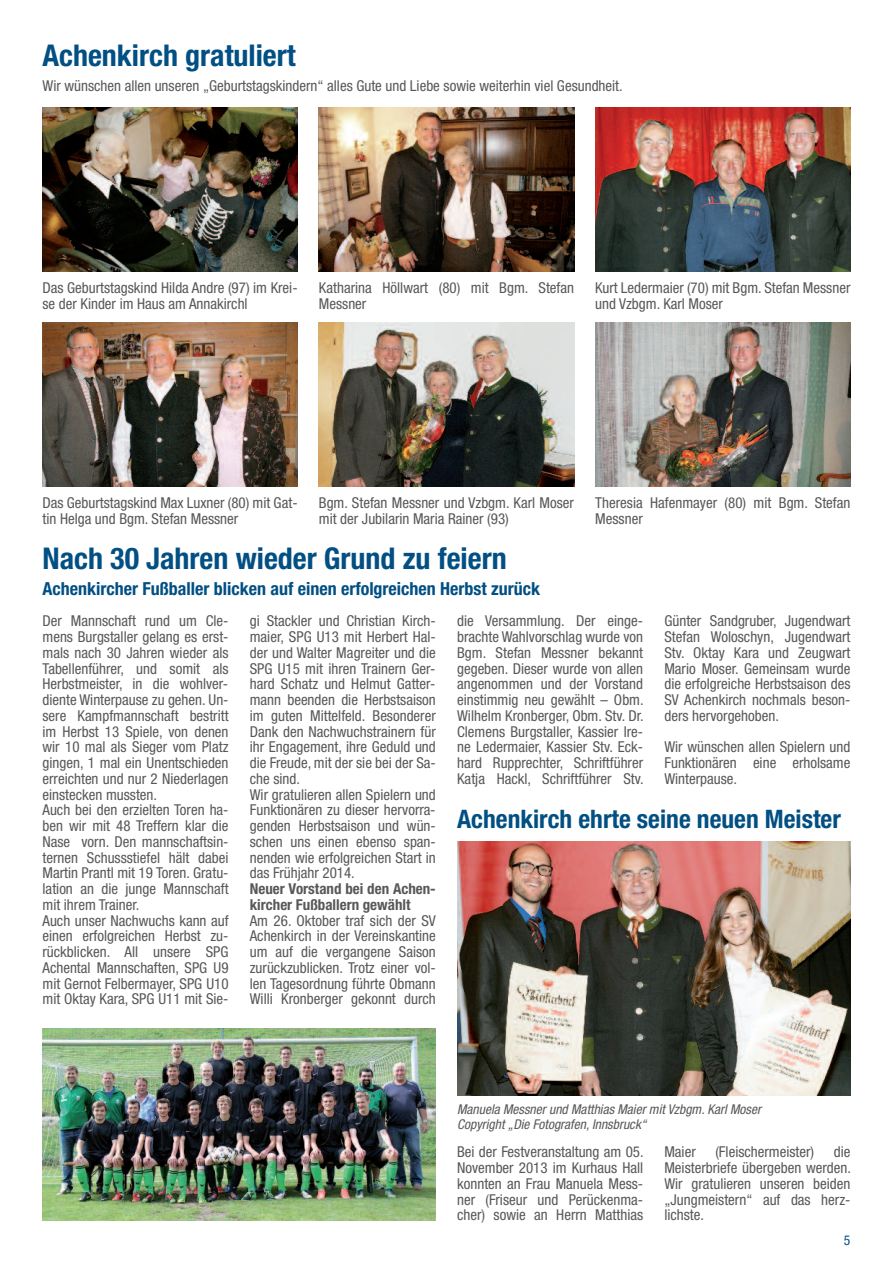
<style>
.page{position:relative;width:893px;height:1263px;background:#fff}
.page>*{position:absolute;margin:0;border:0;box-sizing:border-box;transform-origin:0 0}
.t1{font:700 condensed 30px "Helvetica Neue";color:#014f83}
.t2{font:700 condensed 25.5px "Helvetica Neue";color:#014f83}
.t3{font:700 condensed 18px "Helvetica Neue";color:#014f83}
.t4{font:condensed 15px/15.8px "Helvetica Neue";color:#57585a}
.t5{font:700 condensed 15px/15.8px "Helvetica Neue";color:#57585a}
.t6{font:italic condensed 13.5px/15px "Helvetica Neue";color:#57585a}
.t7{font:condensed 13.5px "Helvetica Neue";color:#014f83}
</style>
<div class="page">
<img style="left:43px;top:107px;width:255px;height:164px">
<img style="left:319px;top:107px;width:255px;height:164px">
<img style="left:595px;top:107px;width:255px;height:164px">
<img style="left:43px;top:322px;width:255px;height:164px">
<img style="left:319px;top:322px;width:255px;height:164px">
<img style="left:595px;top:322px;width:255px;height:164px">
<img style="left:43px;top:1028px;width:393px;height:192px">
<img style="left:457px;top:841px;width:393px;height:254px">
<h1 class="t1" style="left:43px;top:44px;width:255px">Achenkirch gratuliert</h1>
<p class="t4" style="left:43px;top:79px;width:582px">Wir wünschen allen unseren „Geburtstagskindern“ alles Gute und Liebe sowie weiterhin viel Gesundheit.</p>
<p class="t4" style="left:43px;top:281px;width:257px">Das Geburtstagskind Hilda Andre (97) im Krei&shy;se der Kinder im Haus am Annakirchl</p>
<p class="t4" style="left:319px;top:281px;width:257px">Katharina Höllwart (80) mit Bgm. Stefan<br>Messner</p>
<p class="t4" style="left:595px;top:281px;width:257px">Kurt Ledermaier (70) mit Bgm. Stefan Messner und Vzbgm. Karl Moser</p>
<p class="t4" style="left:43px;top:496px;width:257px">Das Geburtstagskind Max Luxner (80) mit Gat&shy;tin Helga und Bgm. Stefan Messner</p>
<p class="t4" style="left:319px;top:496px;width:257px">Bgm. Stefan Messner und Vzbgm. Karl Moser mit der Jubilarin Maria Rainer (93)</p>
<p class="t4" style="left:595px;top:496px;width:257px">Theresia Hafenmayer (80) mit Bgm. Stefan<br>Messner</p>
<h1 class="t1" style="left:43px;top:548px;width:466px">Nach 30 Jahren wieder Grund zu feiern</h1>
<p class="t3" style="left:43px;top:582px;width:499px">Achenkircher Fußballer blicken auf einen erfolgreichen Herbst zurück</p>
<p class="t4" style="left:43px;top:614px;width:188px">Der Mannschaft rund um Cle&shy;mens Burgstaller gelang es erst&shy;mals nach 30 Jahren wieder als<br>Tabellenführer, und somit als<br>Herbstmeister, in die wohlver&shy;diente Winterpause zu gehen. Un&shy;sere Kampfmannschaft bestritt im Herbst 13 Spiele, von denen wir 10 mal als Sieger vom Platz gingen, 1 mal ein Unentschieden erreichten und nur 2 Niederlagen einstecken mussten.<br>Auch bei den erzielten Toren ha&shy;ben wir mit 48 Treffern klar die<br>Nase vorn. Den mannschaftsin&shy;ternen Schussstiefel hält dabei<br>Martin Prantl mit 19 Toren. Gratu&shy;lation an die junge Mannschaft mit ihrem Trainer.<br>Auch unser Nachwuchs kann auf einen erfolgreichen Herbst zu&shy;rückblicken. All unsere SPG<br>Achental Mannschaften, SPG U9 mit Gernot Felbermayer, SPG U10 mit Oktay Kara, SPG U11 mit Sie-</p>
<p class="t4" style="left:250px;top:614px;width:188px">gi Stackler und Christian Kirch&shy;maier, SPG U13 mit Herbert Hal&shy;der und Walter Magreiter und die<br>SPG U15 mit ihren Trainern Ger&shy;hard Schatz und Helmut Gatter&shy;mann beenden die Herbstsaison im guten Mittelfeld. Besonderer<br>Dank den Nachwuchstrainern für ihr Engagement, ihre Geduld und die Freude, mit der sie bei der Sa&shy;che sind.<br>Wir gratulieren allen Spielern und<br>Funktionären zu dieser hervorra&shy;genden Herbstsaison und wün&shy;schen uns einen ebenso span&shy;nenden wie erfolgreichen Start in das Frühjahr 2014.</p>
<p class="t5" style="left:250px;top:882px;width:188px">Neuer Vorstand bei den Achen&shy;kircher Fußballern gewählt</p>
<p class="t4" style="left:250px;top:914px;width:188px;text-align:justify">Am 26. Oktober traf sich der SV Achenkirch in der Vereinskantine um auf die vergangene Saison zurückzublicken. Trotz einer vol&shy;len Tagesordnung führte Obmann Willi Kronberger gekonnt durch</p>
<p class="t4" style="left:457px;top:614px;width:188px;text-align:justify">die Versammlung. Der einge&shy;brachte Wahlvorschlag wurde von Bgm. Stefan Messner bekannt gegeben. Dieser wurde von allen angenommen und der Vorstand einstimmig neu gewählt – Obm.<br>Wilhelm Kronberger, Obm. Stv. Dr.<br>Clemens Burgstaller, Kassier Ire&shy;ne Ledermaier, Kassier Stv. Eck&shy;hard Rupprechter, Schriftführer Katja Hackl, Schriftführer Stv.</p>
<p class="t4" style="left:664px;top:614px;width:188px;text-align:justify">Günter Sandgruber, Jugendwart Stefan Woloschyn, Jugendwart Stv. Oktay Kara und Zeugwart Mario Moser. Gemeinsam wurde die erfolgreiche Herbstsaison des SV Achenkirch nochmals beson&shy;ders hervorgehoben.</p>
<p class="t4" style="left:664px;top:740px;width:188px;text-align:justify">Wir wünschen allen Spielern und Funktionären eine erholsame Winterpause.</p>
<h2 class="t2" style="left:457px;top:810px;width:385px">Achenkirch ehrte seine neuen Meister</h2>
<p class="t6" style="left:457px;top:1102px;width:305px">Manuela Messner und Matthias Maier mit Vzbgm. Karl Moser<br>Copyright „Die Fotografen, Innsbruck“</p>
<p class="t4" style="left:457px;top:1145px;width:188px;text-align:justify">Bei der Festveranstaltung am 05.<br>November 2013 im Kurhaus Hall konnten an Frau Manuela Mess&shy;ner (Friseur und Perückenma&shy;cher) sowie an Herrn Matthias</p>
<p class="t4" style="left:664px;top:1145px;width:33px">Maier</p>
<p class="t4" style="left:715px;top:1145px;width:100px">(Fleischermeister)</p>
<p class="t4" style="left:664px;top:1145px;width:188px;text-align:justify;text-indent:169px">die Meisterbriefe übergeben werden.<br>Wir gratulieren unseren beiden „Jungmeistern“ auf das herz&shy;lichste.</p>
<p class="t7" style="left:844px;top:1236px;width:8px">5</p>
</div>
